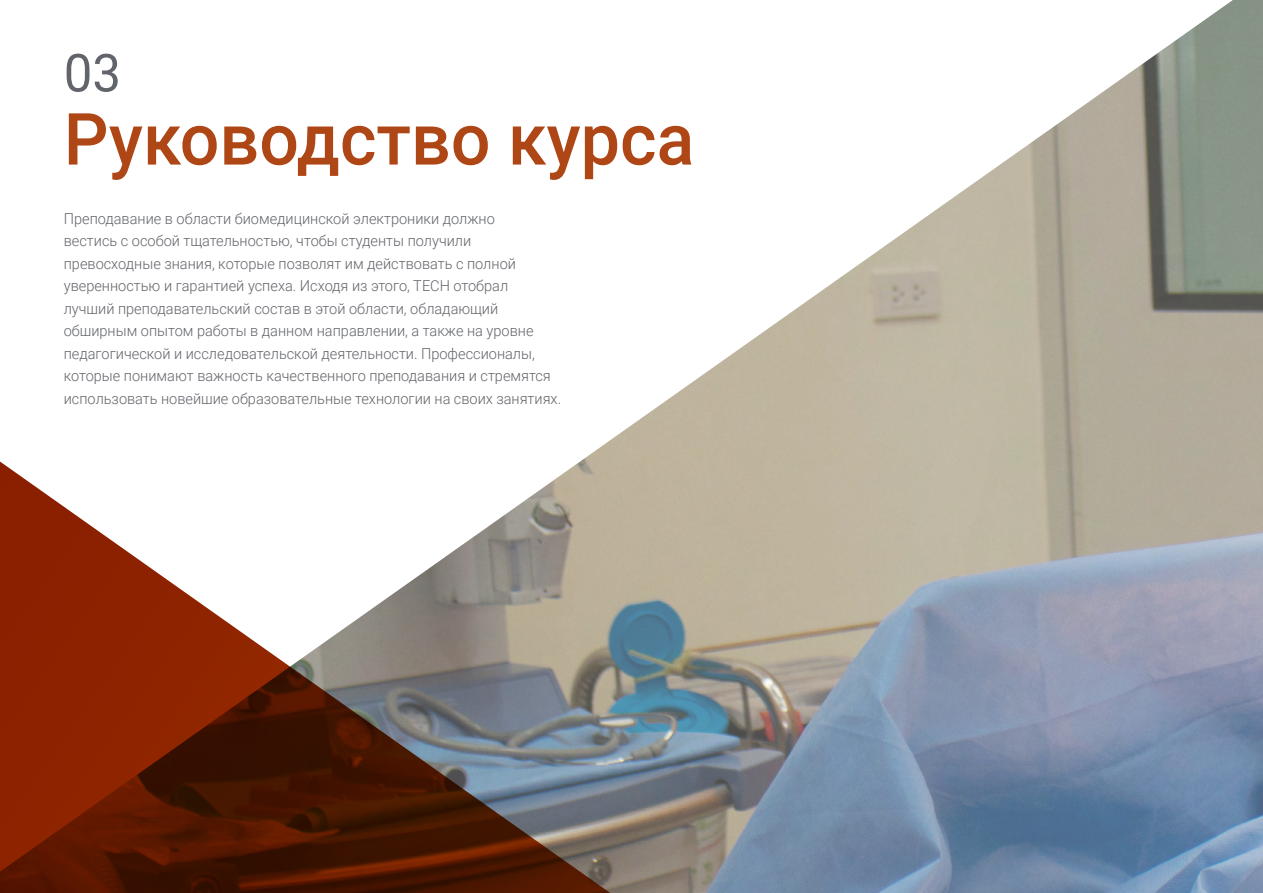
<style>
.page{position:relative;width:1263px;height:893px;background:#fff}
.page>*{position:absolute;margin:0;border:0;box-sizing:border-box;transform-origin:0 0}
.t1{font:500 72px "Roboto";color:#ae4615}
.t2{font:52.5px "Roboto";color:#61646a}
.t3{font:300 15px/22.5px "Roboto";color:#61646a}
</style>
<div class="page">
<img style="left:602px;top:0;width:661px;height:893px">
<svg style="left:0;top:446px;width:640px;height:447px"></svg>
<h2 class="t2" style="left:64px;top:36px;width:59px">03</h2>
<h1 class="t1" style="left:64px;top:89px;width:632px">Руководство курса</h1>
<p class="t3" style="left:64px;top:207px;width:499px">Преподавание в области биомедицинской электроники должно<br>вестись с особой тщательностью, чтобы студенты получили превосходные знания, которые позволят им действовать с полной уверенностью и гарантией успеха. Исходя из этого, TECH отобрал лучший преподавательский состав в этой области, обладающий обширным опытом работы в данном направлении, а также на уровне педагогической и исследовательской деятельности. Профессионалы, которые понимают важность качественного преподавания и стремятся использовать новейшие образовательные технологии на своих занятиях.</p>
</div>
